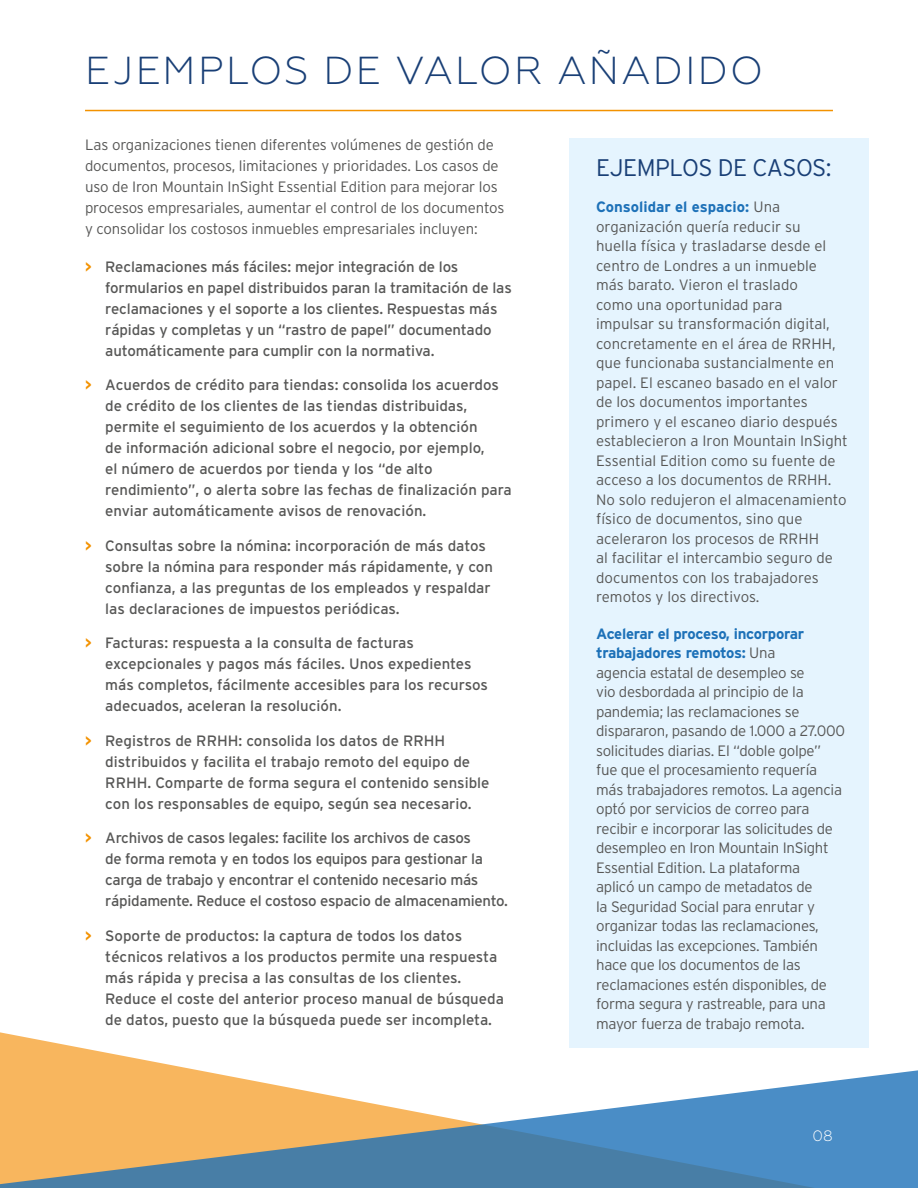
<style>
.page{position:relative;width:918px;height:1188px;background:#fff}
.page>*{position:absolute;margin:0;border:0;box-sizing:border-box;transform-origin:0 0}
.t1{font:300 39px "Geometria";letter-spacing:.06em;color:#193f76}
.t2{font:300 24px "Interstate";letter-spacing:-.025em;color:#193f76}
.t3{font:15px/21px "Interstate";color:#575756}
.t4{font:300 15px/19.5px "Interstate";letter-spacing:-.01em;color:#575756}
.t5{font:300 15px "Geometria";color:#fff}
.s1{font-weight:700;color:#f39200}
.s2{font-weight:700;color:#1d71b8}
</style>
<div class="page">
<hr style="left:85px;top:110px;width:748px;height:1px;background:#f39200">
<svg style="left:0;top:1030px;width:869px;height:38px"></svg>
<svg style="left:0;top:1068px;width:918px;height:120px"></svg>
<div style="left:569px;top:138px;width:299px;height:909px;background:#e5f4fe"></div>
<h1 class="t1" style="left:85px;top:48px;width:680px">EJEMPLOS DE VALOR AÑADIDO</h1>
<p class="t4" style="left:85px;top:134px;width:421px;line-height:21px">Las organizaciones tienen diferentes volúmenes de gestión de documentos, procesos, limitaciones y prioridades. Los casos de uso de Iron Mountain InSight Essential Edition para mejorar los procesos empresariales, aumentar el control de los documentos y consolidar los costosos inmuebles empresariales incluyen:</p>
<p class="t3" style="left:105px;top:256px;width:408px;text-indent:-20px"><span class="s1">&gt;</span> Reclamaciones más fáciles: mejor integración de los formularios en papel distribuidos paran la tramitación de las reclamaciones y el soporte a los clientes. Respuestas más rápidas y completas y un “rastro de papel” documentado automáticamente para cumplir con la normativa.</p>
<p class="t3" style="left:105px;top:374px;width:408px;text-indent:-20px"><span class="s1">&gt;</span> Acuerdos de crédito para tiendas: consolida los acuerdos de crédito de los clientes de las tiendas distribuidas, permite el seguimiento de los acuerdos y la obtención<br>de información adicional sobre el negocio, por ejemplo,<br>el número de acuerdos por tienda y los “de alto rendimiento”, o alerta sobre las fechas de finalización para enviar automáticamente avisos de renovación.</p>
<p class="t3" style="left:105px;top:535px;width:389px;text-indent:-20px"><span class="s1">&gt;</span> Consultas sobre la nómina: incorporación de más datos sobre la nómina para responder más rápidamente, y con confianza, a las preguntas de los empleados y respaldar las declaraciones de impuestos periódicas.</p>
<p class="t3" style="left:105px;top:632px;width:384px;text-indent:-20px"><span class="s1">&gt;</span> Facturas: respuesta a la consulta de facturas excepcionales y pagos más fáciles. Unos expedientes más completos, fácilmente accesibles para los recursos adecuados, aceleran la resolución.</p>
<p class="t3" style="left:105px;top:730px;width:386px;text-indent:-20px"><span class="s1">&gt;</span> Registros de RRHH: consolida los datos de RRHH distribuidos y facilita el trabajo remoto del equipo de RRHH. Comparte de forma segura el contenido sensible con los responsables de equipo, según sea necesario.</p>
<p class="t3" style="left:105px;top:827px;width:404px;text-indent:-20px"><span class="s1">&gt;</span> Archivos de casos legales: facilite los archivos de casos<br>de forma remota y en todos los equipos para gestionar la carga de trabajo y encontrar el contenido necesario más rápidamente. Reduce el costoso espacio de almacenamiento.</p>
<p class="t3" style="left:105px;top:925px;width:400px;text-indent:-20px"><span class="s1">&gt;</span> Soporte de productos: la captura de todos los datos técnicos relativos a los productos permite una respuesta más rápida y precisa a las consultas de los clientes.<br>Reduce el coste del anterior proceso manual de búsqueda de datos, puesto que la búsqueda puede ser incompleta.</p>
<h2 class="t2" style="left:596px;top:154px;width:237px">EJEMPLOS DE CASOS:</h2>
<p class="t4" style="left:596px;top:197px;width:253px"><span class="s2">Consolidar el espacio:</span> Una organización quería reducir su<br>huella física y trasladarse desde el centro de Londres a un inmueble más barato. Vieron el traslado<br>como una oportunidad para<br>impulsar su transformación digital, concretamente en el área de RRHH, que funcionaba sustancialmente en papel. El escaneo basado en el valor de los documentos importantes primero y el escaneo diario después establecieron a Iron Mountain InSight<br>Essential Edition como su fuente de acceso a los documentos de RRHH.<br>No solo redujeron el almacenamiento físico de documentos, sino que aceleraron los procesos de RRHH<br>al facilitar el intercambio seguro de documentos con los trabajadores remotos y los directivos.</p>
<p class="t4" style="left:596px;top:624px;width:251px"><span class="s2">Acelerar el proceso, incorporar trabajadores remotos:</span> Una<br>agencia estatal de desempleo se<br>vio desbordada al principio de la pandemia; las reclamaciones se dispararon, pasando de 1.000 a 27.000 solicitudes diarias. El “doble golpe” fue que el procesamiento requería más trabajadores remotos. La agencia optó por servicios de correo para recibir e incorporar las solicitudes de desempleo en Iron Mountain InSight Essential Edition. La plataforma<br>aplicó un campo de metadatos de<br>la Seguridad Social para enrutar y organizar todas las reclamaciones, incluidas las excepciones. También hace que los documentos de las reclamaciones estén disponibles, de forma segura y rastreable, para una mayor fuerza de trabajo remota.</p>
<p class="t5" style="left:813px;top:1127px;width:22px">08</p>
</div>
